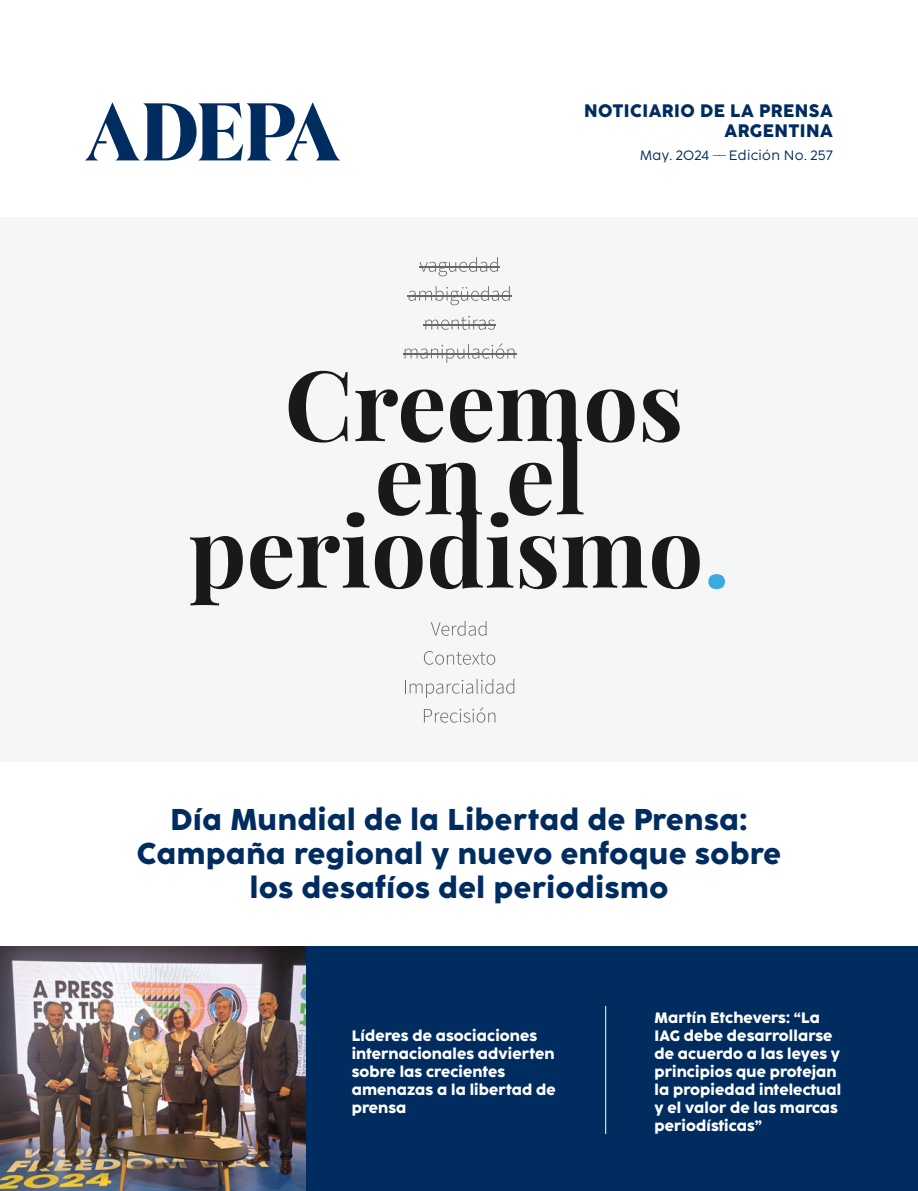
<style>
.page{position:relative;width:918px;height:1191px;background:#fff}
.page>*{position:absolute;margin:0;border:0;box-sizing:border-box;transform-origin:0 0}
.t1{font:800 30px/33.9px "Coco Sharp";letter-spacing:.025em;color:#002c60;text-align:center}
.t2{font:800 18px/19.5px "Coco Sharp";letter-spacing:.025em;color:#002c60;text-align:right}
.t3{font:800 15px/18px "Coco Sharp L";letter-spacing:.01em;color:#fff}
.t4{font:13.5px "Coco Sharp L";letter-spacing:.025em;color:#002c60}
</style>
<div class="page">
<div style="left:0;top:946px;width:918px;height:245px;background:#002c60"></div>
<img style="left:0;top:946px;width:306px;height:245px">
<svg style="left:85px;top:102px;width:255px;height:58px"></svg>
<hr style="left:605px;top:1006px;width:1px;height:128px;background:#fdfdfd">
<div style="left:0;top:217px;width:918px;height:545px;background:#f5f6f6"></div>
<svg style="left:190px;top:536px;width:53px;height:69px"></svg>
<svg style="left:250px;top:371px;width:450px;height:218px"></svg>
<svg style="left:708px;top:574px;width:17px;height:15px"></svg>
<svg style="left:419px;top:257px;width:79px;height:19px"></svg>
<hr style="left:419px;top:266px;width:81px;height:1px;background:#696863">
<svg style="left:409px;top:286px;width:101px;height:19px"></svg>
<hr style="left:407px;top:295px;width:105px;height:1px;background:#696863">
<svg style="left:425px;top:316px;width:70px;height:14px"></svg>
<hr style="left:424px;top:324px;width:72px;height:1px;background:#696863">
<svg style="left:405px;top:343px;width:110px;height:20px"></svg>
<hr style="left:403px;top:353px;width:113px;height:1px;background:#696863">
<svg style="left:424px;top:651px;width:71px;height:14px"></svg>
<svg style="left:405px;top:679px;width:109px;height:19px"></svg>
<svg style="left:424px;top:707px;width:71px;height:15px"></svg>
<svg style="left:431px;top:621px;width:55px;height:15px"></svg>
<p class="t2" style="left:584px;top:101px;width:250px">NOTICIARIO DE LA PRENSA<br>ARGENTINA</p>
<p class="t4" style="left:640px;top:147px;width:194px">May. 2O24 __ Edición Nº. 257</p>
<p class="t1" style="left:137px;top:802px;width:646px">Día Mundial de la Libertad de Prensa:<br>Campaña regional y nuevo enfoque sobre</p>
<p class="t1" style="left:250px;top:870px;width:420px">los desafíos del periodismo</p>
<p class="t3" style="left:352px;top:1026px;width:206px">Líderes de asociaciones internacionales advierten sobre las crecientes amenazas a la libertad de prensa</p>
<p class="t3" style="left:655px;top:1008px;width:188px">Martín Etchevers: “La<br>IAG debe desarrollarse de acuerdo a las leyes y principios que protejan la propiedad intelectual y el valor de las marcas periodísticas”</p>
</div>
